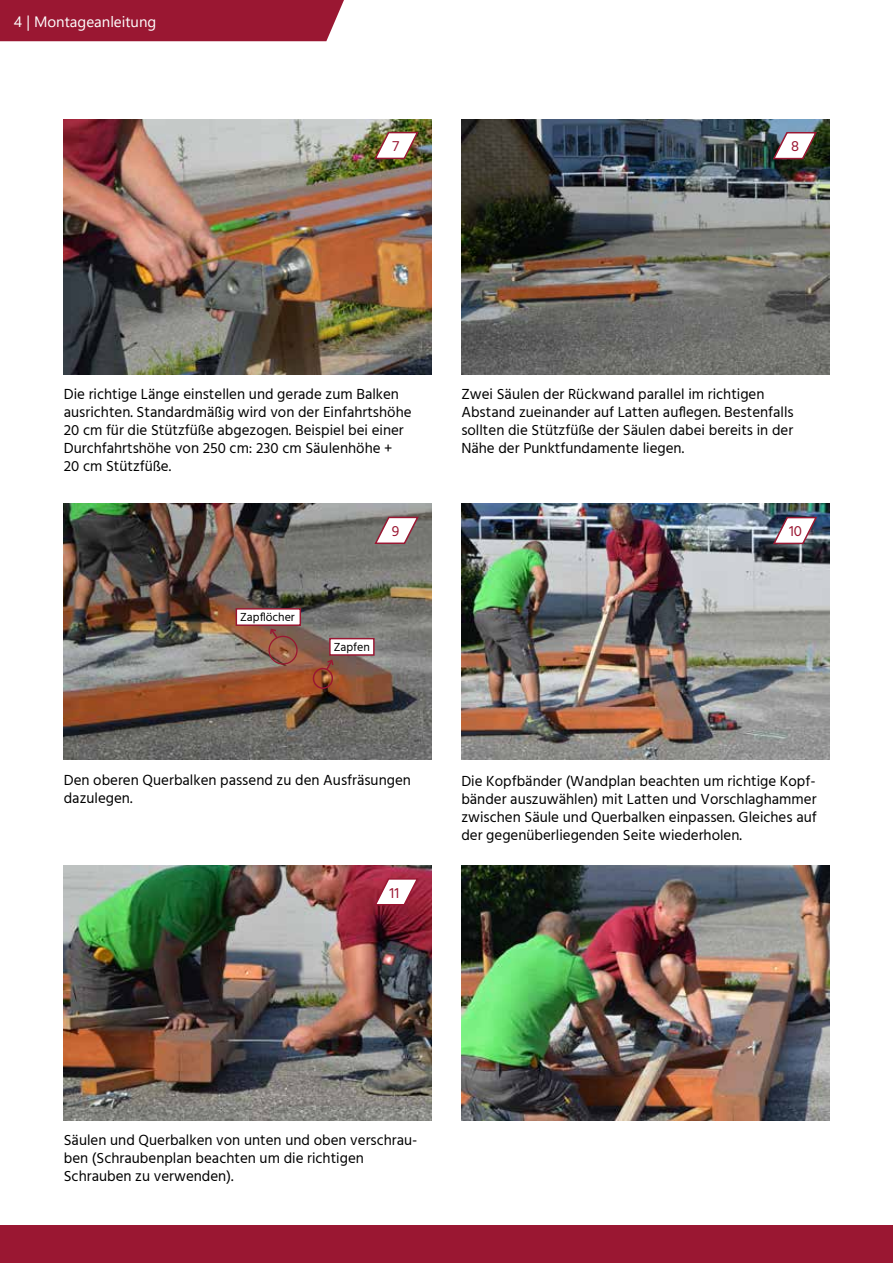
<style>
.page{position:relative;width:893px;height:1263px;background:#fff}
.page>*{position:absolute;margin:0;border:0;box-sizing:border-box;transform-origin:0 0}
.t1{font:15px/18px "Hind Madurai";color:#000}
.t2{font:15px "Segoe UI";color:#fff}
.t3{font:15px "Hind Madurai";color:#9a1732}
.t4{font:12px "Hind Madurai";color:#000}
</style>
<div class="page">
<div style="left:0;top:0;width:344px;height:41px;background:#9a1732"></div>
<div style="left:0;top:1225px;width:893px;height:38px;background:#9a1732"></div>
<img style="left:461px;top:504px;width:368px;height:255px">
<img style="left:64px;top:504px;width:368px;height:255px">
<img style="left:64px;top:865px;width:368px;height:255px">
<img style="left:64px;top:119px;width:368px;height:255px">
<img style="left:461px;top:119px;width:368px;height:255px">
<img style="left:461px;top:865px;width:368px;height:255px">
<div style="left:268px;top:636px;width:30px;height:29px;border:1px solid #9a1732;border-radius:50%"></div>
<svg style="left:269px;top:628px;width:10px;height:12px"></svg>
<div style="left:236px;top:608px;width:65px;height:18px;background:#fff;border:2px solid #9a1732"></div>
<div style="left:313px;top:668px;width:20px;height:21px;border:2px solid #9a1732;border-radius:50%"></div>
<svg style="left:325px;top:659px;width:10px;height:13px"></svg>
<div style="left:329px;top:638px;width:46px;height:18px;background:#fff;border:2px solid #9a1732"></div>
<svg style="left:771px;top:131px;width:47px;height:29px"></svg>
<svg style="left:373px;top:131px;width:47px;height:29px"></svg>
<svg style="left:772px;top:515px;width:46px;height:30px"></svg>
<svg style="left:373px;top:515px;width:47px;height:30px"></svg>
<svg style="left:373px;top:877px;width:47px;height:29px"></svg>
<p class="t2" style="left:14px;top:7px;width:144px">4 | Montageanleitung</p>
<p class="t3" style="left:393px;top:137px;width:8px">7</p>
<p class="t3" style="left:791px;top:137px;width:10px">8</p>
<p class="t1" style="left:64px;top:385px;width:349px">Die richtige Länge einstellen und gerade zum Balken ausrichten. Standardmäßig wird von der Einfahrtshöhe 20 cm für die Stützfüße abgezogen. Beispiel bei einer Durchfahrtshöhe von 250 cm: 230 cm Säulenhöhe + 20 cm Stützfüße.</p>
<p class="t1" style="left:461px;top:385px;width:334px">Zwei Säulen der Rückwand parallel im richtigen Abstand zueinander auf Latten auflegen. Bestenfalls sollten die Stützfüße der Säulen dabei bereits in der Nähe der Punktfundamente liegen.</p>
<p class="t4" style="left:240px;top:610px;width:56px">Zapflöcher</p>
<p class="t3" style="left:392px;top:522px;width:9px">9</p>
<p class="t3" style="left:789px;top:522px;width:15px">10</p>
<p class="t4" style="left:334px;top:640px;width:38px">Zapfen</p>
<p class="t1" style="left:64px;top:772px;width:349px">Den oberen Querbalken passend zu den Ausfräsungen dazulegen.</p>
<p class="t1" style="left:461px;top:772px;width:357px;text-align:justify">Die Kopfbänder (Wandplan beachten um richtige Kopf&shy;bänder auszuwählen) mit Latten und Vorschlaghammer zwischen Säule und Querbalken einpassen. Gleiches auf der gegenüberliegenden Seite wiederholen.</p>
<p class="t3" style="left:390px;top:884px;width:11px">11</p>
<p class="t1" style="left:64px;top:1132px;width:355px">Säulen und Querbalken von unten und oben verschrau&shy;ben (Schraubenplan beachten um die richtigen<br>Schrauben zu verwenden).</p>
</div>
